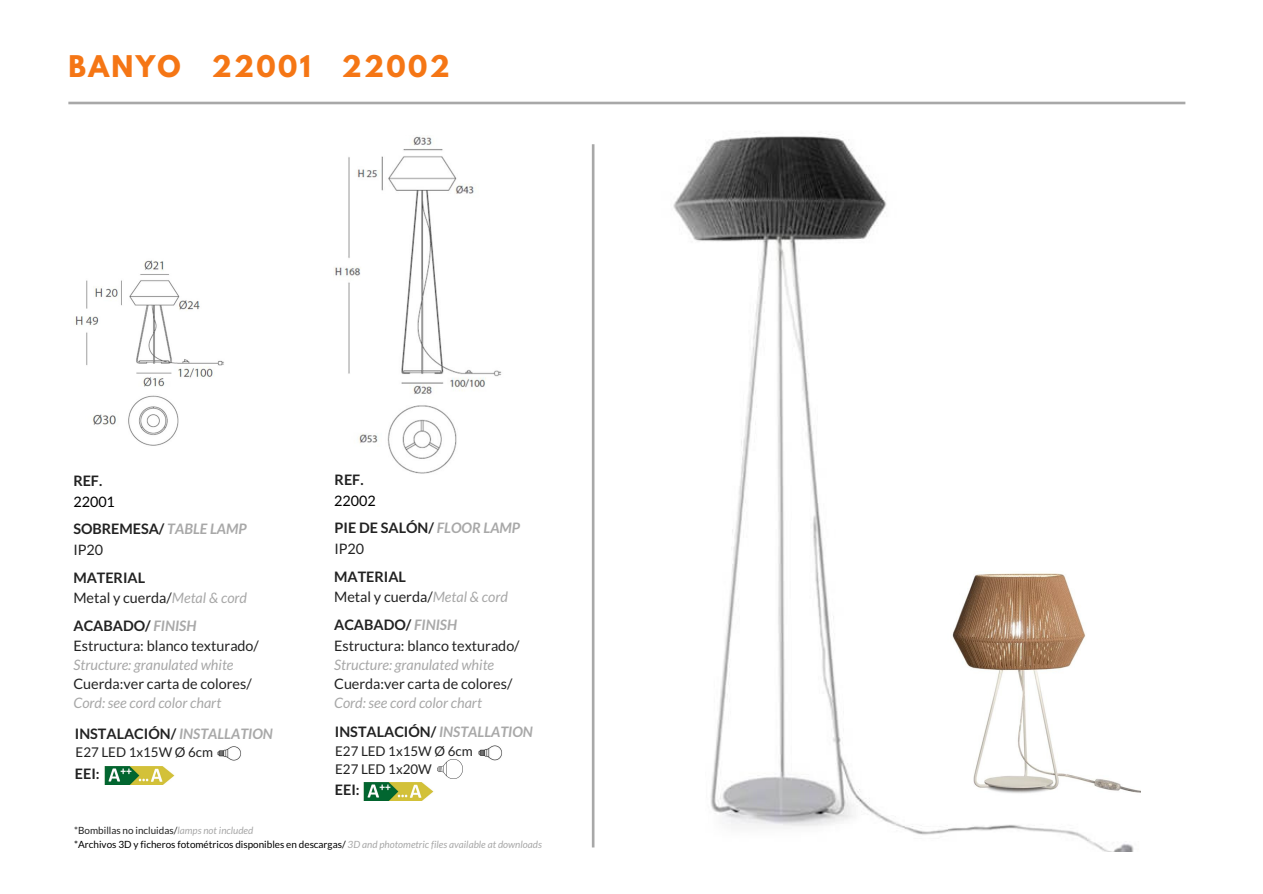
<style>
.page{position:relative;width:1263px;height:894px;background:#fff}
.page>*{position:absolute;margin:0;border:0;box-sizing:border-box;transform-origin:0 0}
.t1{font:700 26.4px "League Spartan";letter-spacing:.09em;color:#f57615}
.t2{font:14.4px/20.4px "Lato";color:#222}
.t3{font:italic 14.4px/29.1px "Lato";color:#a8a8a8}
.t4{font:700 14.4px/26.8px "Lato";color:#222}
.t5{font:13.35px/18px "Lato";color:#222}
.t6{font:italic 9.9px/13.5px "Lato";color:#a8a8a8}
.s1{font-weight:400;color:#000}
.s2{font-style:italic;color:#a8a8a8}
.s3{font-weight:700}
.s4{font-weight:700;font-style:italic;color:#a8a8a8}
.s5{font-weight:700;font-style:normal;color:#222}
.s6{font-style:normal;color:#222}
.s7{font-style:normal;color:#000}
</style>
<div class="page">
<svg style="left:592px;top:144px;width:2px;height:703px"></svg>
<img style="left:654px;top:101px;width:510px;height:750px">
<hr style="left:68px;top:102px;width:1117px;height:2px;background:#a8a8a8">
<img style="left:104px;top:766px;width:71px;height:18px">
<img style="left:217px;top:746px;width:24px;height:15px">
<img style="left:334px;top:136px;width:168px;height:338px">
<img style="left:363px;top:782px;width:71px;height:18px">
<img style="left:478px;top:745px;width:24px;height:15px">
<img style="left:437px;top:759px;width:25px;height:19px">
<img style="left:74px;top:260px;width:150px;height:186px">
<img style="left:946px;top:554px;width:194px;height:247px">
<h1 class="t1" style="left:68px;top:53px;width:383px">BANYO 22001 22002</h1>
<p class="t4" style="left:73px;top:466px;width:30px">REF.</p>
<p class="t4" style="left:73px;top:488px;width:175px"><span class="s1">22001<br></span>SOBREMESA/ <span class="s2">TABLE LAMP</span></p>
<p class="t2" style="left:73px;top:539px;width:31px">IP20</p>
<p class="t2" style="left:73px;top:567px;width:175px;line-height:19.8px"><span class="s3">MATERIAL<br></span>Metal y cuerda/<span class="s2">Metal &amp; cord</span></p>
<p class="t4" style="left:73px;top:612px;width:124px">ACABADO/ <span class="s2">FINISH</span></p>
<p class="t2" style="left:73px;top:635px;width:187px">Estructura: blanco texturado/</p>
<p class="t3" style="left:73px;top:649px;width:162px">Structure: granulated white</p>
<p class="t2" style="left:73px;top:673px;width:180px">Cuerda:ver carta de colores/</p>
<p class="t3" style="left:73px;top:688px;width:149px">Cord: see cord color chart</p>
<p class="t4" style="left:75px;top:719px;width:199px">INSTALACIÓN/ <span class="s2">INSTALLATION</span></p>
<p class="t5" style="left:76px;top:743px;width:139px">E27 LED 1x15W Ø 6cm</p>
<p class="t4" style="left:75px;top:760px;width:26px">EEI:</p>
<p class="t4" style="left:335px;top:466px;width:30px">REF.</p>
<p class="t4" style="left:334px;top:487px;width:188px"><span class="s1">22002<br></span>PIE DE SALÓN/ <span class="s2">FLOOR LAMP</span></p>
<p class="t2" style="left:334px;top:538px;width:31px">IP20</p>
<p class="t2" style="left:334px;top:566px;width:175px"><span class="s3">MATERIAL<br></span>Metal y cuerda/<span class="s2">Metal &amp; cord</span></p>
<p class="t2" style="left:334px;top:614px;width:187px"><span class="s3">ACABADO/</span> <span class="s4">FINISH<br></span>Estructura: blanco texturado/</p>
<p class="t3" style="left:334px;top:649px;width:162px">Structure: granulated white</p>
<p class="t2" style="left:334px;top:673px;width:180px">Cuerda:ver carta de colores/</p>
<p class="t3" style="left:334px;top:687px;width:200px">Cord: see cord color chart<br><span class="s5">INSTALACIÓN/</span> <span class="s3">INSTALLATION</span></p>
<p class="t5" style="left:335px;top:741px;width:139px">E27 LED 1x15W Ø 6cm<br>E27 LED 1x20W</p>
<p class="t4" style="left:335px;top:776px;width:26px">EEI:</p>
<p class="t6" style="left:74px;top:823px;width:469px"><span class="s6">*Bombillas no incluidas/</span>lamps not included<br><span class="s7">*Archivos 3D y ficheros fotométricos disponibles en descargas/</span> 3D and photometric files available at downloads</p>
</div>
